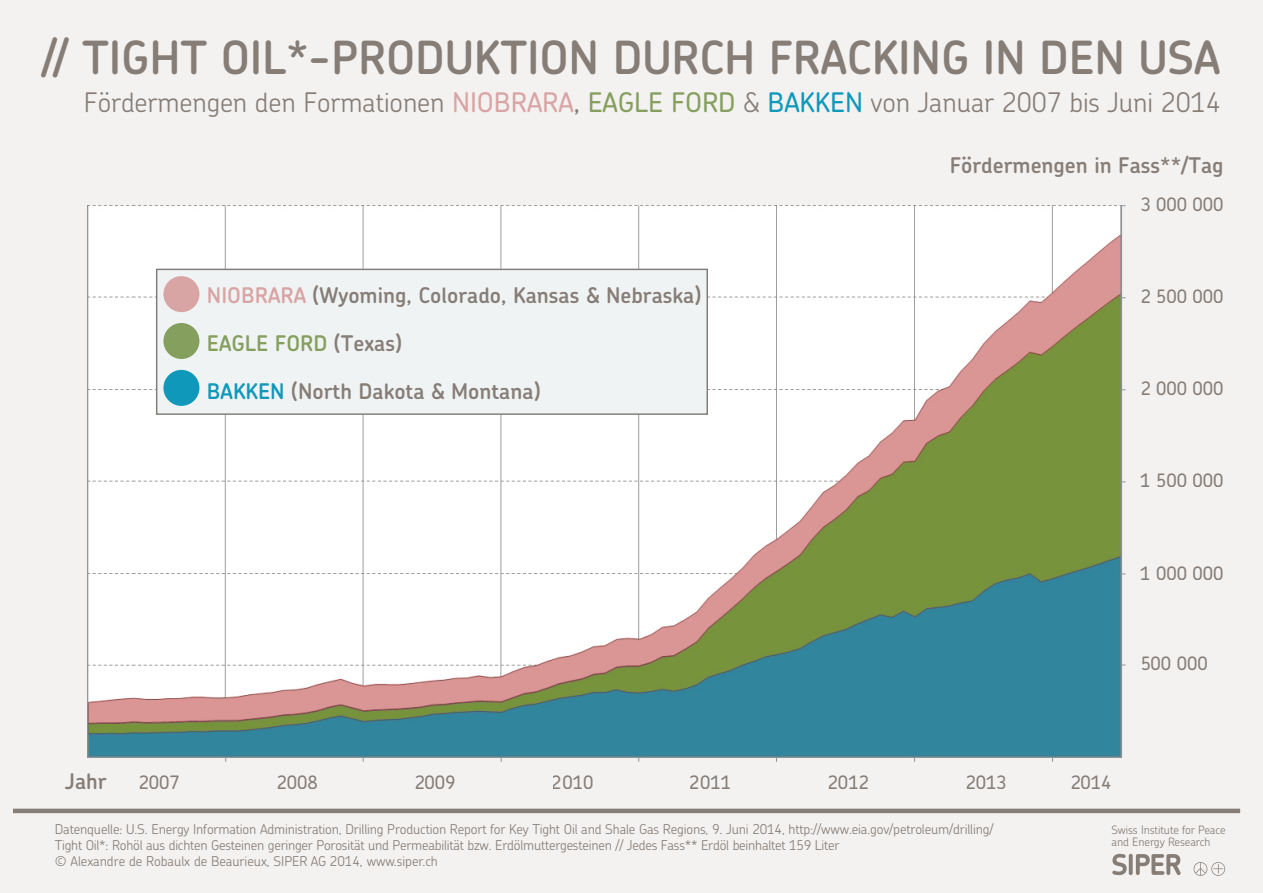
<style>
.page{position:relative;width:1263px;height:893px;background:#f3f2f1}
.page>*{position:absolute;margin:0;border:0;box-sizing:border-box;transform-origin:0 0}
.t1{font:600 45.75px "Chevin";letter-spacing:-.005em;color:#867d77}
.t2{font:300 27px "Chevin";letter-spacing:-.005em;color:#867d77}
.t3{font:600 21.6px "Chevin";color:#867d77}
.t4{font:600 21.6px "Chevin";color:#859f5e}
.t5{font:500 18.45px "Chevin";color:#867d77}
.t6{font:300 13.5px/16.2px "Chevin";letter-spacing:-.01em;color:#867d77}
.t7{font:300 11.55px/12.6px "Chevin";letter-spacing:-.005em;color:#867d77}
.s1{font-weight:500;color:#d9a4a4}
.s2{font-weight:500}
.s3{font-weight:500;color:#859f5e}
.s4{font-weight:500;color:#0f98ba}
.s5{color:#d9a4a4}
.s6{color:#867d77}
.s7{color:#0f98ba}
</style>
<div class="page">
<svg style="left:1193px;top:862px;width:32px;height:14px"></svg>
<svg style="left:1112px;top:854px;width:15px;height:21px"></svg>
<svg style="left:1129px;top:854px;width:4px;height:21px"></svg>
<svg style="left:1136px;top:854px;width:45px;height:21px"></svg>
<hr style="left:13px;top:809px;width:1227px;height:4px;background:#867d77">
<img style="left:88px;top:205px;width:1033px;height:552px">
<hr style="left:87px;top:757px;width:1035px;height:1px;background:#8e949c">
<hr style="left:1121px;top:205px;width:1px;height:553px;background:#8d959b">
<hr style="left:87px;top:205px;width:1px;height:553px;background:#8e949a">
<div style="left:156px;top:269px;width:552px;height:146px;background:#f0f3f4;border:1px solid #827d79"></div>
<div style="left:163px;top:276px;width:36px;height:36px;background:#d9a4a4;border-radius:50%"></div>
<div style="left:163px;top:370px;width:36px;height:36px;background:#0f98ba;border-radius:50%"></div>
<div style="left:163px;top:323px;width:36px;height:36px;background:#859f5e;border-radius:50%"></div>
<h1 class="t1" style="left:41px;top:28px;width:1180px">// TIGHT OIL*-PRODUKTION DURCH FRACKING IN DEN USA</h1>
<h2 class="t2" style="left:84px;top:85px;width:1138px">Fördermengen den Formationen <span class="s1">NIOBRARA</span><span class="s2">,</span> <span class="s3">EAGLE FORD</span> &amp; <span class="s4">BAKKEN</span> von Januar 2007 bis Juni 2014</h2>
<h3 class="t3" style="left:950px;top:151px;width:275px">Fördermengen in Fass**/Tag</h3>
<h3 class="t3" style="left:207px;top:281px;width:496px"><span class="s5">NIOBRARA</span> (Wyoming, Colorado, Kansas &amp; Nebraska)</h3>
<h3 class="t4" style="left:207px;top:329px;width:197px">EAGLE FORD <span class="s6">(Texas)</span></h3>
<h3 class="t3" style="left:207px;top:377px;width:335px"><span class="s7">BAKKEN</span> (North Dakota &amp; Montana)</h3>
<h3 class="t5" style="left:1140px;top:192px;width:85px">3 000 000</h3>
<h3 class="t5" style="left:1140px;top:284px;width:85px">2 500 000</h3>
<h3 class="t5" style="left:1140px;top:377px;width:85px">2 000 000</h3>
<h3 class="t5" style="left:1140px;top:468px;width:85px">1 500 000</h3>
<h3 class="t5" style="left:1140px;top:561px;width:85px">1 000 000</h3>
<h3 class="t5" style="left:1140px;top:651px;width:69px">500 000</h3>
<h3 class="t3" style="left:65px;top:767px;width:43px">Jahr</h3>
<h3 class="t5" style="left:138px;top:770px;width:43px">2007</h3>
<h3 class="t5" style="left:276px;top:770px;width:43px">2008</h3>
<h3 class="t5" style="left:414px;top:770px;width:43px">2009</h3>
<h3 class="t5" style="left:552px;top:770px;width:43px">2010</h3>
<h3 class="t5" style="left:690px;top:770px;width:43px">2011</h3>
<h3 class="t5" style="left:828px;top:770px;width:43px">2012</h3>
<h3 class="t5" style="left:965px;top:770px;width:43px">2013</h3>
<h3 class="t5" style="left:1070px;top:770px;width:43px">2014</h3>
<p class="t6" style="left:55px;top:820px;width:940px">Datenquelle: U.S. Energy Information Administration, Drilling Production Report for Key Tight Oil and Shale Gas Regions, 9. Juni 2014, http://www.eia.gov/petroleum/drilling/<br>Tight Oil*: Rohöl aus dichten Gesteinen geringer Porosität und Permeabilität bzw. Erdölmuttergesteinen // Jedes Fass** Erdöl beinhaltet 159 Liter<br>© Alexandre de Robaulx de Beaurieux, SIPER AG 2014, www.siper.ch</p>
<p class="t7" style="left:1111px;top:823px;width:116px">Swiss Institute for Peace and Energy Research</p>
</div>
